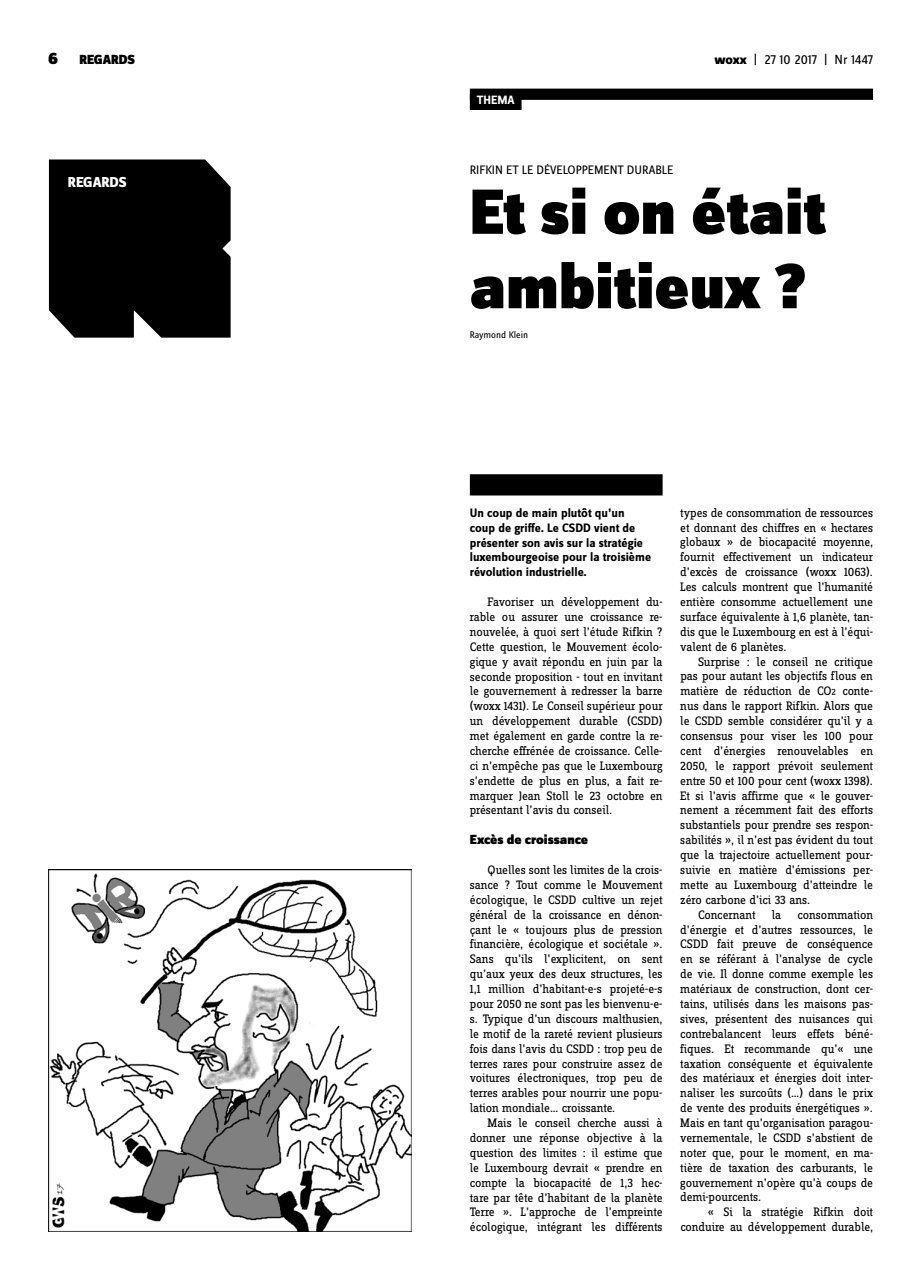
<style>
.page{position:relative;width:922px;height:1276px;background:#fff}
.page>*{position:absolute;margin:0;border:0;box-sizing:border-box;transform-origin:0 0}
.t1{font:900 66.25px/74.4px "Zine Sans Dis";color:#000}
.t2{font:800 15px "Zine Sans Dis";letter-spacing:-.01em;color:#fff}
.t3{font:900 13.75px "Zine Sans Dis";letter-spacing:-.005em;color:#000}
.t4{font:13.75px "Zine Sans Dis";letter-spacing:-.01em;color:#000}
.t5{font:12.75px/14.9px "Zine Slab Dis";letter-spacing:-.01em;color:#000;text-align:justify}
.t6{font:700 12.75px/14.9px "Zine Sans Dis";color:#000}
.t7{font:12.75px "Zine Sans Dis";color:#000}
.t8{font:700 12.5px "Zine Sans Dis";color:#fff}
.t9{font:10px "Zine Sans Dis";letter-spacing:-.005em;color:#000}
.s1{font-size:17.5px}
.s2{font-weight:800}
.s3{font-size:9.62px}
</style>
<div class="page">
<div style="left:469px;top:89px;width:403px;height:11px;background:#000"></div>
<div style="left:49px;top:159px;width:181px;height:179px;background:#000"></div>
<div style="left:469px;top:474px;width:193px;height:21px;background:#000"></div>
<div style="left:469px;top:94px;width:52px;height:16px;background:#000"></div>
<img style="left:49px;top:869px;width:362px;height:362px">
<p class="t3" style="left:48px;top:52px;width:88px"><span class="s1">6</span> REGARDS</p>
<p class="t4" style="left:714px;top:53px;width:160px"><span class="s2">woxx</span> | 27 10 2017 | NR 1447</p>
<p class="t2" style="left:68px;top:174px;width:60px">REGARDS</p>
<p class="t8" style="left:477px;top:93px;width:39px">THEMA</p>
<p class="t7" style="left:469px;top:164px;width:205px">RIFKIN ET LE DÉVELOPPEMENT DURABLE</p>
<h1 class="t1" style="left:469px;top:179px;width:357px">Et si on était ambitieux ?</h1>
<p class="t9" style="left:469px;top:330px;width:60px">RAYMOND KLEIN</p>
<p class="t6" style="left:469px;top:506px;width:183px">Un coup de main plutôt qu’un coup de griffe. Le CSDD vient de présenter son avis sur la stratégie luxembourgeoise pour la troisième révolution industrielle.</p>
<p class="t5" style="left:469px;top:595px;width:194px;text-indent:18px">Favoriser un développement du&shy;rable ou assurer une croissance re&shy;nouvelée, à quoi sert l’étude Rifkin ?<br>Cette question, le Mouvement écolo&shy;gique y avait répondu en juin par la seconde proposition - tout en invitant le gouvernement à redresser la barre (woxx 1431). Le Conseil supérieur pour un développement durable (CSDD) met également en garde contre la re&shy;cherche effrénée de croissance. Celle&shy;ci n’empêche pas que le Luxembourg s’endette de plus en plus, a fait re&shy;marquer Jean Stoll le 23 octobre en présentant l’avis du conseil.</p>
<p class="t3" style="left:469px;top:832px;width:120px">Excès de croissance</p>
<p class="t5" style="left:469px;top:863px;width:194px;text-indent:18px">Quelles sont les limites de la crois&shy;sance ? Tout comme le Mouvement écologique, le CSDD cultive un rejet général de la croissance en dénon&shy;çant le « toujours plus de pression financière, écologique et sociétale ».<br>Sans qu’ils l’explicitent, on sent qu’aux yeux des deux structures, les 1,1 million d’habitant-e-s projeté-e-s pour 2050 ne sont pas les bienvenu-e&shy;s. Typique d’un discours malthusien, le motif de la rareté revient plusieurs fois dans l’avis du CSDD : trop peu de terres rares pour construire assez de voitures électroniques, trop peu de terres arables pour nourrir une popu&shy;lation mondiale… croissante.</p>
<p class="t5" style="left:469px;top:1116px;width:194px;text-indent:18px">Mais le conseil cherche aussi à donner une réponse objective à la question des limites : il estime que le Luxembourg devrait « prendre en compte la biocapacité de 1,3 hec&shy;tare par tête d’habitant de la planète Terre ». L’approche de l’empreinte écologique, intégrant les différents</p>
<p class="t5" style="left:680px;top:505px;width:194px">types de consommation de ressources et donnant des chiffres en « hectares globaux » de biocapacité moyenne, fournit effectivement un indicateur d’excès de croissance (woxx 1063).<br>Les calculs montrent que l’humanité entière consomme actuellement une surface équivalente à 1,6 planète, tan&shy;dis que le Luxembourg en est à l’équi&shy;valent de 6 planètes.</p>
<p class="t5" style="left:698px;top:654px;width:176px">Surprise : le conseil ne critique</p>
<p class="t5" style="left:680px;top:669px;width:194px">pas pour autant les objectifs flous en</p>
<p class="t5" style="left:680px;top:684px;width:194px">matière de réduction de CO<span class="s3">2</span> conte-</p>
<p class="t5" style="left:680px;top:699px;width:194px">nus dans le rapport Rifkin. Alors que</p>
<p class="t5" style="left:680px;top:714px;width:194px">le CSDD semble considérer qu’il y a</p>
<p class="t5" style="left:680px;top:729px;width:194px">consensus pour viser les 100 pour</p>
<p class="t5" style="left:680px;top:744px;width:194px">cent d’énergies renouvelables en</p>
<p class="t5" style="left:680px;top:759px;width:194px">2050, le rapport prévoit seulement</p>
<p class="t5" style="left:680px;top:773px;width:194px">entre 50 et 100 pour cent (woxx 1398).</p>
<p class="t5" style="left:680px;top:788px;width:194px">Et si l’avis affirme que « le gouver-</p>
<p class="t5" style="left:680px;top:803px;width:194px">nement a récemment fait des efforts</p>
<p class="t5" style="left:680px;top:818px;width:194px">substantiels pour prendre ses respon-</p>
<p class="t5" style="left:680px;top:833px;width:194px">sabilités », il n’est pas évident du tout</p>
<p class="t5" style="left:680px;top:848px;width:194px">que la trajectoire actuellement pour-</p>
<p class="t5" style="left:680px;top:863px;width:194px">suivie en matière d’émissions per-</p>
<p class="t5" style="left:680px;top:878px;width:194px">mette au Luxembourg d’atteindre le</p>
<p class="t5" style="left:680px;top:892px;width:131px">zéro carbone d’ici 33 ans.</p>
<p class="t5" style="left:697px;top:907px;width:59px">Concernant</p>
<p class="t5" style="left:771px;top:907px;width:11px">la</p>
<p class="t5" style="left:680px;top:907px;width:194px;text-indent:117px">consommation d’énergie et d’autres ressources, le CSDD fait preuve de conséquence en se référant à l’analyse de cycle de vie. Il donne comme exemple les matériaux de construction, dont cer&shy;tains, utilisés dans les maisons pas&shy;sives, présentent des nuisances qui contrebalancent leurs effets béné&shy;fiques. Et recommande qu’« une taxation conséquente et équivalente des matériaux et énergies doit inter&shy;naliser les surcoûts (…) dans le prix de vente des produits énergétiques ».<br>Mais en tant qu’organisation paragou&shy;vernementale, le CSDD s’abstient de noter que, pour le moment, en ma&shy;tière de taxation des carburants, le gouvernement n’opère qu’à coups de demi-pourcents.</p>
<p class="t5" style="left:680px;top:1205px;width:194px;text-align:right">« Si la stratégie Rifkin doit conduire au développement durable,</p>
</div>
